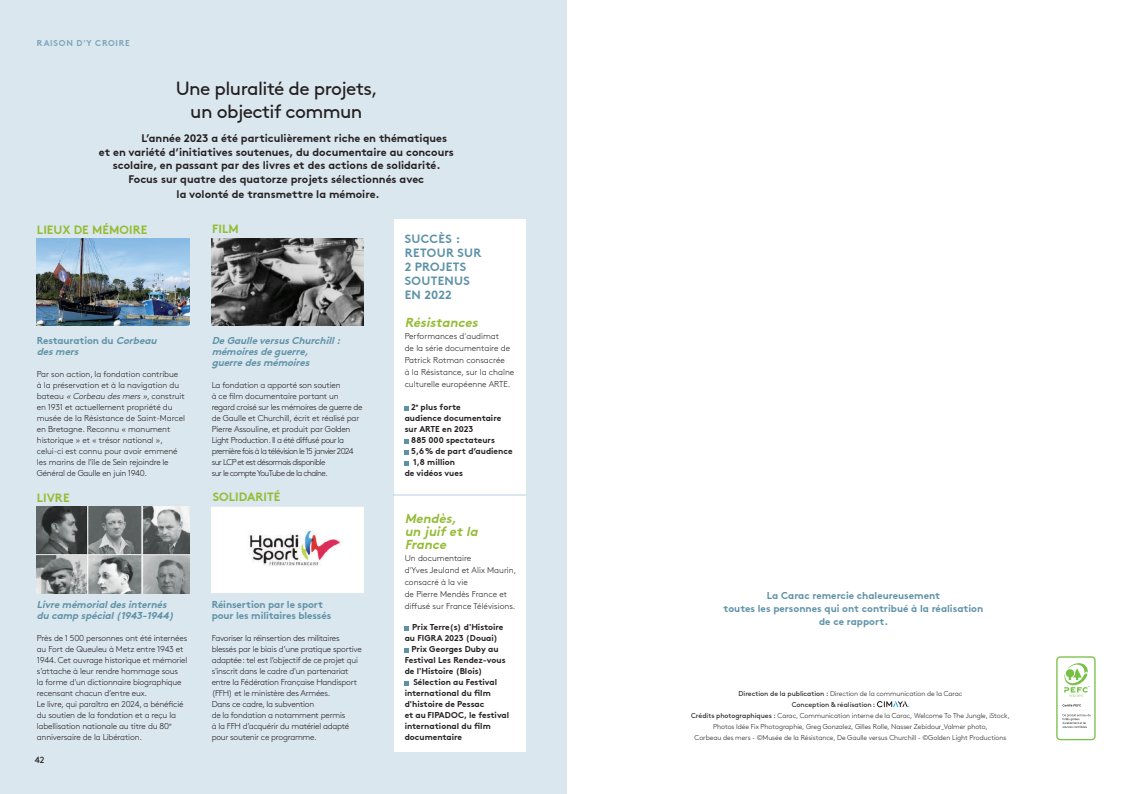
<style>
.page{position:relative;width:1134px;height:794px;background:#fff}
.page>*{position:absolute;margin:0;border:0;box-sizing:border-box;transform-origin:0 0}
.t1{font:19px/23px "Brown";letter-spacing:-.03em;color:#231f20;text-align:center}
.t2{font:italic 700 13px/13px "Brown";color:#95bb33}
.t3{font:700 12px/14px "Brown";letter-spacing:.025em;color:#5d91a7}
.t4{font:700 12px "Brown";letter-spacing:.005em;color:#95bb33}
.t5{font:700 11px/14.2px "Brown";color:#231f20}
.t6{font:700 10px/13px "Brown";color:#5d91a7}
.t7{font:italic 700 10px/11px "Brown";color:#5d91a7}
.t8{font:9px "Brown";color:#231f20}
.t9{font:300 8.5px/11px "Brown";letter-spacing:-.02em;color:#231f20}
.t10{font:700 8.5px/11px "Brown";color:#231f20}
.t11{font:300 8.5px/11px "Brown";letter-spacing:-.04em;color:#231f20}
.t12{font:300 8.5px/12px "Brown";color:#231f20}
.t13{font:700 8.5px "Brown";letter-spacing:.085em;color:#5d91a7}
.t14{font:300 7px "Brown";letter-spacing:-.005em;color:#231f20}
.t15{font:7px "Brown";letter-spacing:-.005em;color:#231f20}
.s1{font-style:italic}
.s2{font-weight:400}
</style>
<div class="page">
<svg style="left:877px;top:701px;width:32px;height:6px"></svg>
<svg style="left:1056px;top:656px;width:39px;height:84px"></svg>
<div style="left:0;top:0;width:567px;height:794px;background:#dae7ee"></div>
<div style="left:38px;top:40px;width:91px;height:7px;background:#dae7ee"></div>
<div style="left:394px;top:219px;width:131px;height:532px;background:#fff"></div>
<svg style="left:405px;top:406px;width:4px;height:4px"></svg>
<svg style="left:405px;top:439px;width:4px;height:4px"></svg>
<svg style="left:405px;top:450px;width:4px;height:4px"></svg>
<svg style="left:405px;top:461px;width:4px;height:4px"></svg>
<img style="left:37px;top:238px;width:152px;height:88px">
<img style="left:212px;top:238px;width:152px;height:88px">
<div style="left:212px;top:507px;width:152px;height:85px;background:#fff"></div>
<img style="left:248px;top:530px;width:92px;height:36px">
<img style="left:37px;top:507px;width:152px;height:86px">
<svg style="left:405px;top:626px;width:4px;height:4px"></svg>
<svg style="left:405px;top:648px;width:4px;height:4px"></svg>
<svg style="left:405px;top:681px;width:4px;height:4px"></svg>
<hr style="left:394px;top:494px;width:131px;height:1px;background:#dae7ee">
<p class="t13" style="left:37px;top:38px;width:94px">RAISON D'Y CROIRE</p>
<h1 class="t1" style="left:176px;top:77px;width:204px">Une pluralité de projets, un objectif commun</h1>
<p class="t5" style="left:99px;top:131px;width:356px;text-indent:42px">L’année 2023 a été particulièrement riche en thématiques et en variété d’initiatives soutenues, du documentaire au concours</p>
<p class="t5" style="left:113px;top:158px;width:329px;text-align:center">scolaire, en passant par des livres et des actions de solidarité.<br>Focus sur quatre des quatorze projets sélectionnés avec<br>la volonté de transmettre la mémoire.</p>
<h3 class="t4" style="left:37px;top:223px;width:112px">LIEUX DE MÉMOIRE</h3>
<h3 class="t4" style="left:212px;top:221px;width:28px">FILM</h3>
<p class="t6" style="left:37px;top:335px;width:124px;line-height:11px">Restauration du <span class="s1">Corbeau desmers</span></p>
<p class="t9" style="left:37px;top:368px;width:150px">Par son action, la fondation contribue à la préservation et à la navigation du bateau <span class="s1">«Corbeau desmers»</span>, construit en 1931 et actuellement propriété du musée de la Résistance de Saint-Marcel en Bretagne. Reconnu « monument historique » et « trésor national », celui-ci est connu pour avoir emmené les marins de l'île de Sein rejoindre le Général de Gaulle en juin 1940.</p>
<h3 class="t4" style="left:37px;top:491px;width:34px">LIVRE</h3>
<p class="t7" style="left:212px;top:335px;width:133px">DeGaulleversusChurchill: mémoiresdeguerre, guerredesmémoires</p>
<p class="t11" style="left:212px;top:379px;width:152px">La fondation a apporté son soutien<br>à ce film documentaire portant un regard croisé sur les mémoires de guerre de de Gaulle et Churchill, écrit et réalisé par Pierre Assouline, et produit par Golden Light Production. Il a été diffusé pour la première fois à la télévision le 15 janvier 2024 sur LCP et est désormais disponible<br>sur le compte YouTube de la chaîne.</p>
<h3 class="t4" style="left:213px;top:490px;width:69px">SOLIDARITÉ</h3>
<p class="t7" style="left:37px;top:599px;width:141px">Livre mémorialdesinternés du camp spécial(1943-1944)</p>
<p class="t9" style="left:37px;top:632px;width:152px">Près de 1 500 personnes ont été internées au Fort de Queuleu à Metz entre 1943 et 1944. Cet ouvrage historique et mémoriel s’attache à leur rendre hommage sous<br>la forme d'un dictionnaire biographique recensant chacun d’entre eux.<br>Le livre, qui paraîtra en 2024, a bénéficié du soutien de la fondation et a reçu la labellisation nationale au titre du 80<sup>e </sup>anniversaire de la Libération.</p>
<p class="t8" style="left:35px;top:755px;width:11px">42</p>
<p class="t6" style="left:212px;top:599px;width:121px;line-height:11px">Réinsertion par le sport pour les militaires blessés</p>
<p class="t9" style="left:212px;top:632px;width:152px">Favoriser la réinsertion des militaires blessés par le biais d’une pratique sportive adaptée: tel est l’objectif de ce projet qui s'inscrit dans le cadre d'un partenariat entre la Fédération Française Handisport (FFH) et le ministère des Armées.<br>Dans ce cadre, la subvention<br>de la fondation a notamment permis<br>à la FFH d’acquérir du matériel adapté pour soutenir ce programme.</p>
<h3 class="t3" style="left:405px;top:232px;width:78px">SUCCÈS :<br>RETOUR SUR<br>2 PROJETS<br>SOUTENUS<br>EN 2022</h3>
<h2 class="t2" style="left:405px;top:316px;width:78px">Résistances</h2>
<p class="t12" style="left:405px;top:329px;width:111px">Performances d'audimat<br>de la série documentaire de<br>Patrick Rotman consacrée<br>à la Résistance, sur la chaîne culturelle européenne ARTE.</p>
<p class="t10" style="left:405px;top:401px;width:98px;text-indent:6px">2<sup>e</sup> plus forte<br>audience documentaire sur ARTE en 2023</p>
<p class="t10" style="left:411px;top:434px;width:85px">885 000 spectateurs</p>
<p class="t10" style="left:411px;top:445px;width:103px">5,6% de part d’audience</p>
<p class="t10" style="left:413px;top:456px;width:44px">1,8 million</p>
<p class="t10" style="left:405px;top:467px;width:60px">de vidéos vues</p>
<h2 class="t2" style="left:405px;top:512px;width:78px">Mendès, un juifet la<br>France</h2>
<p class="t12" style="left:405px;top:551px;width:113px">Un documentaire<br>d'Yves Jeuland et Alix Maurin, consacré à la vie<br>de Pierre Mendès France et diffusé sur France Télévisions.</p>
<p class="t10" style="left:412px;top:621px;width:93px">Prix Terre(s) d'Histoire</p>
<p class="t10" style="left:405px;top:632px;width:94px">au FIGRA 2023 (Douai)</p>
<p class="t10" style="left:411px;top:643px;width:89px">Prix Georges Duby au</p>
<p class="t10" style="left:405px;top:654px;width:102px">Festival Les Rendez-vous</p>
<p class="t10" style="left:405px;top:665px;width:79px">de l'Histoire (Blois)</p>
<p class="t10" style="left:413px;top:676px;width:85px">Sélection au Festival</p>
<p class="t10" style="left:405px;top:687px;width:88px">international du film</p>
<p class="t10" style="left:405px;top:698px;width:81px">d'histoire de Pessac</p>
<p class="t10" style="left:405px;top:709px;width:106px">et au FIPADOC, le festival</p>
<p class="t10" style="left:405px;top:720px;width:88px">international du film</p>
<p class="t10" style="left:405px;top:731px;width:59px">documentaire</p>
<p class="t6" style="left:724px;top:589px;width:261px;text-align:center">La Carac remercie chaleureusement<br>toutes les personnes qui ont contribué à la réalisation de ce rapport.</p>
<p class="t14" style="left:738px;top:688px;width:225px"><span class="s2">Direction de la publication :</span> Direction de la communication de la Carac</p>
<p class="t15" style="left:792px;top:700px;width:85px">Conception &amp; réalisation :</p>
<p class="t14" style="left:691px;top:710px;width:320px"><span class="s2">Crédits photographiques :</span> Carac, Communication interne de la Carac, Welcome To The Jungle, iStock,</p>
<p class="t14" style="left:713px;top:721px;width:276px">Photos Idée Fix Photographie, Greg Gonzalez, Gilles Rolle, Nasser Zebidour_Valmer photo,</p>
<p class="t14" style="left:694px;top:732px;width:313px">Corbeau des mers - ©Musée de la Résistance, De Gaulle versus Churchill - ©Golden Light Productions</p>
</div>
